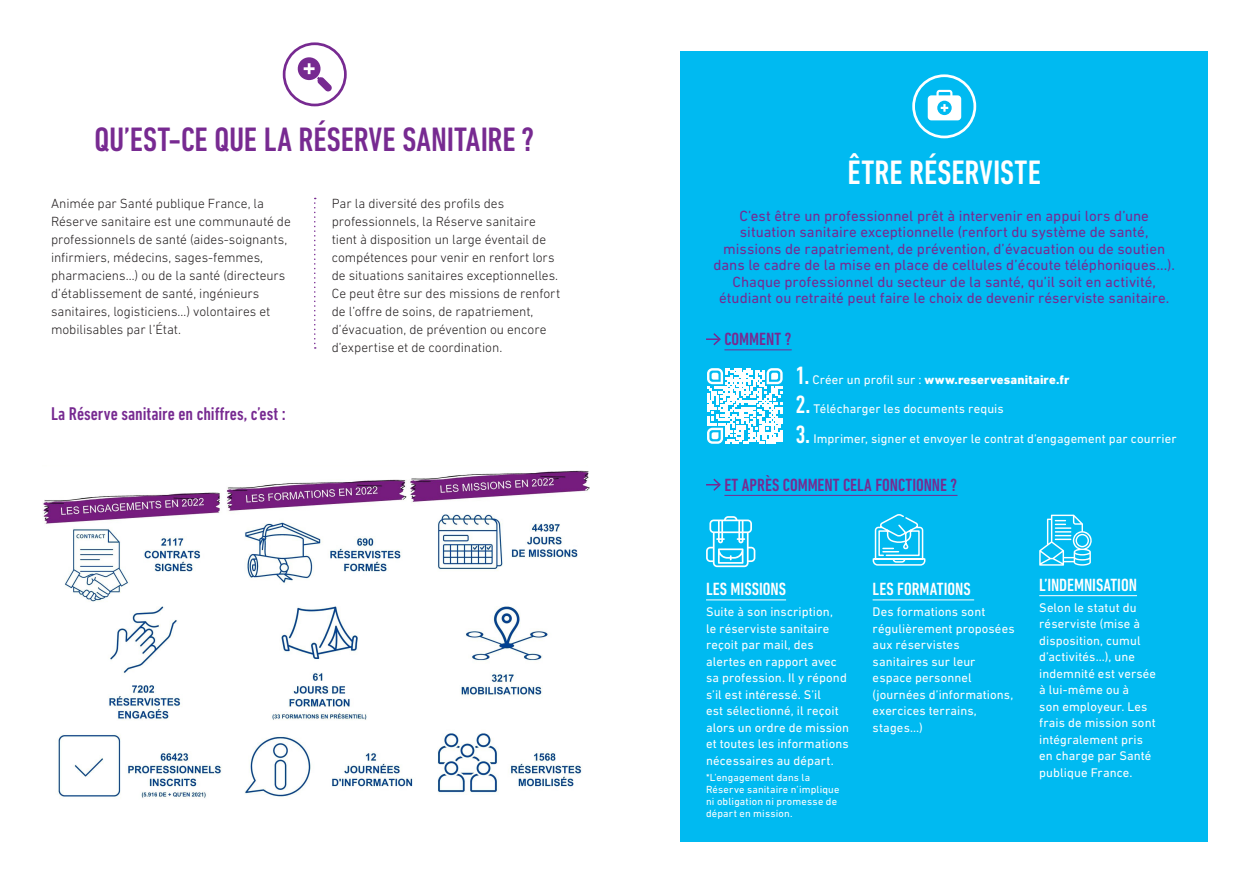
<style>
.page{position:relative;width:1259px;height:893px;background:#fff}
.page>*{position:absolute;margin:0;border:0;box-sizing:border-box;transform-origin:0 0}
.t1{font:500 condensed 34.5px "DIN Next LT Pro";color:#772a91}
.t2{font:500 condensed 34.5px "DIN Next LT Pro";color:#fff}
.Txt_courant{font:500 condensed 18.75px "DIN Next LT Pro";color:#772a91}
.t3{font:500 condensed 18px "DIN Next LT Pro";color:#fff}
.t4{font:500 condensed 18px "DIN Next LT Pro";color:#772a91}
.t5{font:15px/16.5px "DIN Next LT Pro";color:#772a91;text-align:center}
.t6{font:300 13.5px/18px "DIN Next LT Pro";letter-spacing:-.005em;color:#231f20}
.t7{font:12.75px/16.5px "DIN Next LT Pro";letter-spacing:.01em;color:#fff}
.t8{font:800 12.75px "DIN Next LT Pro";letter-spacing:.015em;color:#fff}
.t9{font:10.5px/12px "DIN Next LT Pro";letter-spacing:.015em;color:#fff}
.s1{font-weight:500;font-stretch:condensed;font-size:25.5px}
.s2{font-weight:400}
</style>
<div class="page">
<div style="left:680px;top:51px;width:528px;height:791px;background:#00baf1"></div>
<hr style="left:724px;top:349px;width:67px;height:1px;background:#772a91">
<svg style="left:706px;top:333px;width:15px;height:13px"></svg>
<hr style="left:724px;top:495px;width:233px;height:1px;background:#772a91">
<svg style="left:706px;top:478px;width:15px;height:13px"></svg>
<hr style="left:706px;top:599px;width:80px;height:1px;background:#fff">
<svg style="left:706px;top:516px;width:49px;height:51px"></svg>
<hr style="left:872px;top:599px;width:102px;height:1px;background:#fff">
<svg style="left:872px;top:514px;width:54px;height:52px"></svg>
<hr style="left:1039px;top:595px;width:98px;height:1px;background:#fff">
<svg style="left:1039px;top:515px;width:53px;height:51px"></svg>
<svg style="left:927px;top:90px;width:34px;height:30px"></svg>
<div style="left:912px;top:74px;width:64px;height:64px;border:3px solid #fff;border-radius:50%"></div>
<svg style="left:314px;top:198px;width:2px;height:151px"></svg>
<div style="left:283px;top:42px;width:64px;height:64px;border:3px solid #772a91;border-radius:50%"></div>
<svg style="left:297px;top:57px;width:35px;height:35px"></svg>
<img style="left:43px;top:470px;width:546px;height:328px">
<svg style="left:707px;top:368px;width:75px;height:76px"></svg>
<p class="t1" style="left:94px;top:119px;width:442px">QU’EST-CE QUE LA RÉSERVE SANITAIRE ?</p>
<p class="t6" style="left:51px;top:194px;width:241px">Animée par Santé publique France, la Réserve sanitaire est une communauté de professionnels de santé (aides-soignants, infirmiers, médecins, sages-femmes, pharmaciens…) ou de la santé (directeurs d’établissement de santé, ingénieurs sanitaires, logisticiens…) volontaires et mobilisables par l’État.</p>
<p class="t6" style="left:332px;top:194px;width:230px">Par la diversité des profils des professionnels, la Réserve sanitaire tient à disposition un large éventail de compétences pour venir en renfort lors de situations sanitaires exceptionnelles.<br>Ce peut être sur des missions de renfort de l’offre de soins, de rapatriement, d’évacuation, de prévention ou encore d’expertise et de coordination.</p>
<p class="Txt_courant" style="left:51px;top:404px;width:236px">La Réserve sanitaire en chiffres, c’est :</p>
<p class="t2" style="left:847px;top:153px;width:195px">ÊTRE RÉSERVISTE</p>
<p class="t5" style="left:713px;top:207px;width:463px">C’est être un professionnel prêt à intervenir en appui lors d’une situation sanitaire exceptionnelle (renfort du système de santé, missions de rapatriement, de prévention, d’évacuation ou de soutien dans le cadre de la mise en place de cellules d’écoute téléphoniques...).<br>Chaque professionnel du secteur de la santé, qu’il soit en activité, étudiant ou retraité peut faire le choix de devenir réserviste sanitaire.</p>
<p class="t4" style="left:724px;top:329px;width:69px">COMMENT ?</p>
<p class="t8" style="left:795px;top:372px;width:276px"><span class="s1">1.</span> <span class="s2">Créer un profil sur :</span> www.reservesanitaire.fr</p>
<p class="t7" style="left:795px;top:401px;width:210px"><span class="s1">2.</span> Télécharger les documents requis</p>
<p class="t7" style="left:795px;top:430px;width:383px"><span class="s1">3.</span> Imprimer, signer et envoyer le contrat d’engagement par courrier</p>
<p class="t4" style="left:724px;top:475px;width:235px">ET APRÈS COMMENT CELA FONCTIONNE ?</p>
<p class="t3" style="left:706px;top:579px;width:82px">LES MISSIONS</p>
<p class="t7" style="left:706px;top:603px;width:144px">Suite à son inscription,<br>le réserviste sanitaire reçoit par mail, des alertes en rapport avec sa profession. Il y répond s’il est intéressé. S’il<br>est sélectionné, il reçoit alors un ordre de mission et toutes les informations nécessaires au départ.</p>
<p class="t9" style="left:706px;top:771px;width:135px">*L’engagement dans la<br>Réserve sanitaire n’implique ni obligation ni promesse de départ en mission.</p>
<p class="t3" style="left:872px;top:579px;width:100px">LES FORMATIONS</p>
<p class="t7" style="left:872px;top:603px;width:144px">Des formations sont régulièrement proposées aux réservistes sanitaires sur leur espace personnel (journées d’informations, exercices terrains, stages…)</p>
<p class="t3" style="left:1039px;top:575px;width:99px">L’INDEMNISATION</p>
<p class="t7" style="left:1039px;top:599px;width:118px">Selon le statut du réserviste (mise à disposition, cumul d’activités…), une indemnité est versée à lui-même ou à<br>son employeur. Les frais de mission sont intégralement pris en charge par Santé publique France.</p>
</div>
